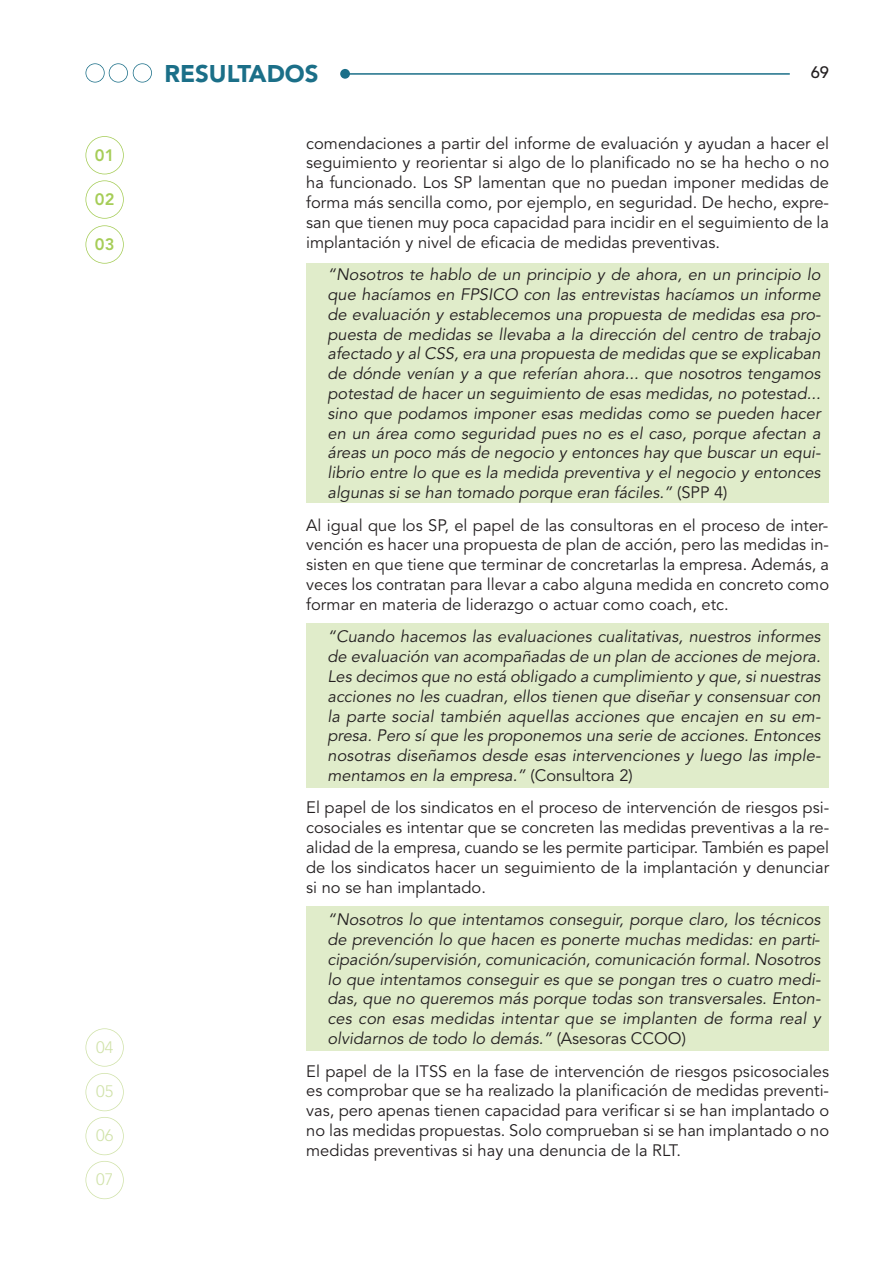
<style>
.page{position:relative;width:893px;height:1263px;background:#fff}
.page>*{position:absolute;margin:0;border:0;box-sizing:border-box;transform-origin:0 0}
.t1{font:900 24px "Avenir LT Std";color:#1b6f88}
.t2{font:italic 16.5px/19.8px "Avenir LT Std";color:#231f20;text-align:justify}
.t3{font:16.5px/19.8px "Avenir LT Std";color:#231f20;text-align:justify}
.t4{font:300 16.5px "Avenir LT Std";color:#d0e2a9}
.t5{font:800 16.5px "Avenir LT Std";color:#a6cd58}
.t6{font:500 16.5px "Avenir LT Std";color:#231f20}
.s1{font-style:normal}
</style>
<div class="page">
<div style="left:306px;top:264px;width:523px;height:239px;background:#e0ecca"></div>
<div style="left:306px;top:624px;width:523px;height:164px;background:#e0ecca"></div>
<div style="left:306px;top:906px;width:523px;height:144px;background:#e0ecca"></div>
<hr style="left:345px;top:73px;width:445px;height:2px;background:#1b6f88">
<div style="left:340px;top:69px;width:10px;height:10px;background:#1b6f88;border-radius:50%"></div>
<div style="left:86px;top:63px;width:19px;height:20px;border:2px solid #1b6f88;border-radius:50%"></div>
<div style="left:109px;top:63px;width:19px;height:20px;border:2px solid #1b6f88;border-radius:50%"></div>
<div style="left:133px;top:63px;width:19px;height:20px;border:2px solid #1b6f88;border-radius:50%"></div>
<div style="left:85px;top:136px;width:39px;height:38px;border:2px solid #a6cd58;border-radius:50%"></div>
<div style="left:85px;top:225px;width:39px;height:39px;border:2px solid #a6cd58;border-radius:50%"></div>
<div style="left:85px;top:180px;width:39px;height:39px;border:2px solid #a6cd58;border-radius:50%"></div>
<div style="left:85px;top:1161px;width:39px;height:38px;border:2px solid #d0e2a9;border-radius:50%"></div>
<div style="left:85px;top:1117px;width:39px;height:38px;border:2px solid #d0e2a9;border-radius:50%"></div>
<div style="left:85px;top:1073px;width:39px;height:38px;border:2px solid #d0e2a9;border-radius:50%"></div>
<div style="left:85px;top:1028px;width:39px;height:39px;border:2px solid #d0e2a9;border-radius:50%"></div>
<p class="t5" style="left:95px;top:148px;width:21px">01</p>
<p class="t5" style="left:95px;top:192px;width:21px">02</p>
<p class="t5" style="left:95px;top:237px;width:21px">03</p>
<p class="t4" style="left:96px;top:1040px;width:19px">04</p>
<p class="t4" style="left:96px;top:1085px;width:19px">05</p>
<p class="t4" style="left:96px;top:1128px;width:19px">06</p>
<p class="t4" style="left:96px;top:1172px;width:19px">07</p>
<h1 class="t1" style="left:164px;top:64px;width:156px">RESULTADOS</h1>
<p class="t6" style="left:811px;top:66px;width:20px">69</p>
<p class="t3" style="left:306px;top:134px;width:524px">comendaciones a partir del informe de evaluación y ayudan a hacer el seguimiento y reorientar si algo de lo planificado no se ha hecho o no ha funcionado. Los SP lamentan que no puedan imponer medidas de forma más sencilla como, por ejemplo, en seguridad. De hecho, expre&shy;san que tienen muy poca capacidad para incidir en el seguimiento de la implantación y nivel de eficacia de medidas preventivas.</p>
<p class="t2" style="left:327px;top:266px;width:495px">“Nosotros te hablo de un principio y de ahora, en un principio lo que hacíamos en FPSICO con las entrevistas hacíamos un informe de evaluación y establecemos una propuesta de medidas esa pro&shy;puesta de medidas se llevaba a la dirección del centro de trabajo afectado y al CSS, era una propuesta de medidas que se explicaban de dónde venían y a que referían ahora... que nosotros tengamos potestad de hacer un seguimiento de esas medidas, no potestad... sino que podamos imponer esas medidas como se pueden hacer en un área como seguridad pues no es el caso, porque afectan a áreas un poco más de negocio y entonces hay que buscar un equi&shy;librio entre lo que es la medida preventiva y el negocio y entonces algunas si se han tomado porque eran fáciles.” <span class="s1">(SPP 4)</span></p>
<p class="t3" style="left:306px;top:516px;width:524px">Al igual que los SP, el papel de las consultoras en el proceso de inter&shy;vención es hacer una propuesta de plan de acción, pero las medidas in&shy;sisten en que tiene que terminar de concretarlas la empresa. Además, a veces los contratan para llevar a cabo alguna medida en concreto como formar en materia de liderazgo o actuar como coach, etc.</p>
<p class="t2" style="left:327px;top:628px;width:495px">“Cuando hacemos las evaluaciones cualitativas, nuestros informes de evaluación van acompañadas de un plan de acciones de mejora.<br>Les decimos que no está obligado a cumplimiento y que, si nuestras acciones no les cuadran, ellos tienen que diseñar y consensuar con la parte social también aquellas acciones que encajen en su em&shy;presa. Pero sí que les proponemos una serie de acciones. Entonces nosotras diseñamos desde esas intervenciones y luego las imple&shy;mentamos en la empresa.” <span class="s1">(Consultora 2)</span></p>
<p class="t3" style="left:306px;top:799px;width:524px">El papel de los sindicatos en el proceso de intervención de riesgos psi&shy;cosociales es intentar que se concreten las medidas preventivas a la re&shy;alidad de la empresa, cuando se les permite participar. También es papel de los sindicatos hacer un seguimiento de la implantación y denunciar si no se han implantado.</p>
<p class="t2" style="left:327px;top:911px;width:495px">“Nosotros lo que intentamos conseguir, porque claro, los técnicos de prevención lo que hacen es ponerte muchas medidas: en parti&shy;cipación/supervisión, comunicación, comunicación formal. Nosotros lo que intentamos conseguir es que se pongan tres o cuatro medi&shy;das, que no queremos más porque todas son transversales. Enton&shy;ces con esas medidas intentar que se implanten de forma real y olvidarnos de todo lo demás.” <span class="s1">(Asesoras CCOO)</span></p>
<p class="t3" style="left:306px;top:1062px;width:524px">El papel de la ITSS en la fase de intervención de riesgos psicosociales es comprobar que se ha realizado la planificación de medidas preventi&shy;vas, pero apenas tienen capacidad para verificar si se han implantado o no las medidas propuestas. Solo comprueban si se han implantado o no medidas preventivas si hay una denuncia de la RLT.</p>
</div>
